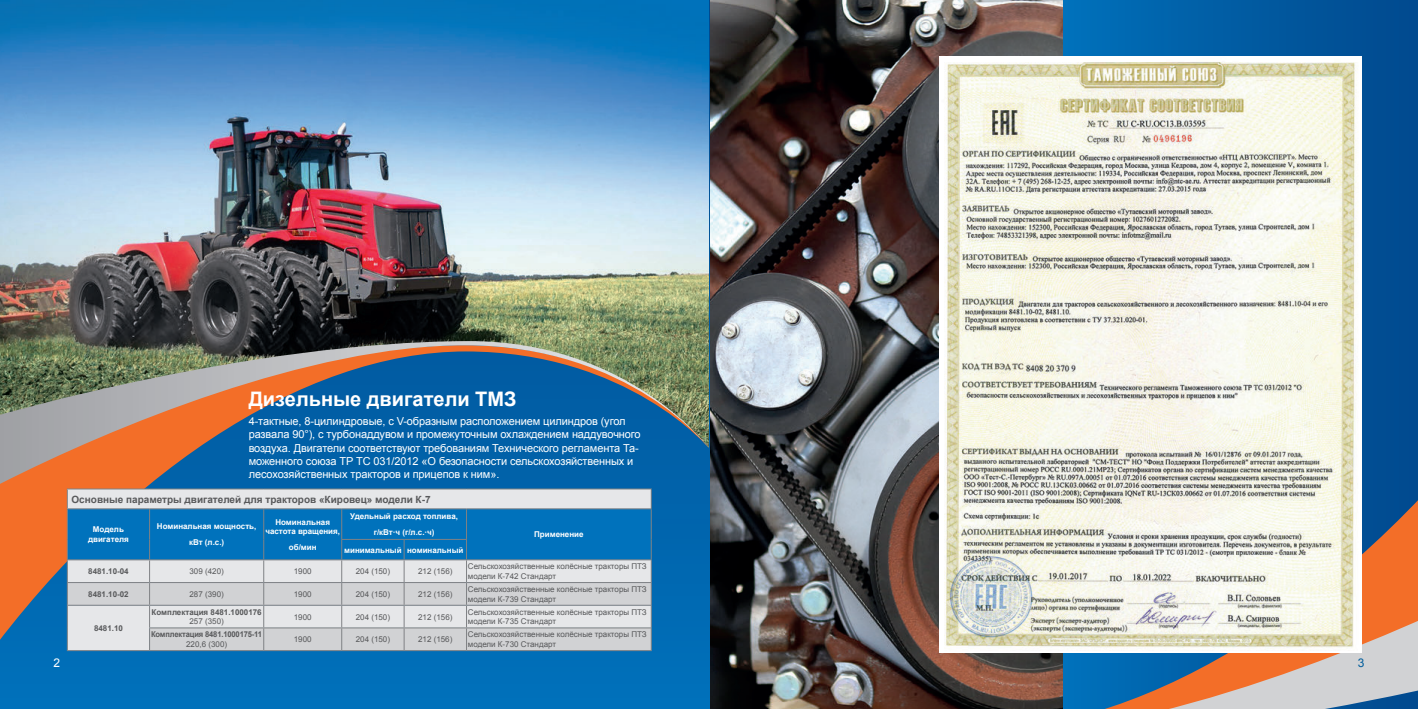
<style>
.page{position:relative;width:1418px;height:709px;background:#fff}
.page>*{position:absolute;margin:0;border:0;box-sizing:border-box;transform-origin:0 0}
.No_Spacing{font:700 20px "Arial";color:#fff}
.t1{font:12px "Arial";color:#fff}
.t2{font:12px "Arial";color:#005d9c}
.No_Spacing-2{font:11px/13.2px "Arial";letter-spacing:-.01em;color:#fff}
.t3{font:700 10px "Arial";color:#57585a}
.t4{font:8px/9.6px "Arial";color:#57585a}
.t5{font:700 8px/9.6px "Arial";color:#fff;text-align:center}
.t6{font:700 8px "Arial";color:#57585a}
.t7{font:700 8px "Arial";letter-spacing:-.02em;color:#57585a;scale:.95 1}
</style>
<div class="page">
<img style="left:709px;top:0;width:354px;height:709px">
<div style="left:1063px;top:0;width:354px;height:709px;background:linear-gradient(to right,#006fb9,#054b8f)"></div>
<svg style="left:713px;top:391px;width:704px;height:127px;background:#4f5f6f"></svg>
<img style="left:713px;top:518px;width:704px;height:191px">
<img style="left:939px;top:56px;width:422px;height:596px">
<svg style="left:0;top:484px;width:709px;height:225px;background:#1e6da4"></svg>
<svg style="left:0;top:448px;width:709px;height:36px;background:#37678f"></svg>
<hr style="left:67px;top:488px;width:83px;height:1px;background:#808285">
<hr style="left:150px;top:488px;width:114px;height:1px;background:#808285">
<hr style="left:264px;top:488px;width:78px;height:1px;background:#808285">
<hr style="left:342px;top:488px;width:62px;height:1px;background:#808285">
<hr style="left:404px;top:488px;width:62px;height:1px;background:#808285">
<hr style="left:466px;top:488px;width:185px;height:1px;background:#808285">
<svg style="left:67px;top:489px;width:584px;height:161px;background:#95b9d1"></svg>
<hr style="left:149px;top:627px;width:115px;height:1px;background:#808285">
<hr style="left:264px;top:627px;width:78px;height:1px;background:#808285">
<hr style="left:342px;top:627px;width:62px;height:1px;background:#808285">
<hr style="left:404px;top:627px;width:62px;height:1px;background:#808285">
<hr style="left:466px;top:627px;width:185px;height:1px;background:#808285">
<hr style="left:67px;top:650px;width:83px;height:1px;background:#808285">
<hr style="left:150px;top:650px;width:114px;height:1px;background:#808285">
<hr style="left:264px;top:650px;width:78px;height:1px;background:#808285">
<hr style="left:342px;top:650px;width:62px;height:1px;background:#808285">
<hr style="left:404px;top:650px;width:62px;height:1px;background:#808285">
<hr style="left:466px;top:650px;width:185px;height:1px;background:#808285">
<img style="left:0;top:0;width:709px;height:448px">
<p class="No_Spacing" style="left:249px;top:385px;width:269px">Дизельные двигатели ТМЗ</p>
<p class="No_Spacing-2" style="left:249px;top:414px;width:393px">4-тактные, 8-цилиндровые, с V-образным расположением цилиндров (угол развала 90°), с турбонаддувом и промежуточным охлаждением наддувочного воздуха. Двигатели соответствуют требованиям Технического регламента Та&shy;моженного союза ТР ТС 031/2012 «О безопасности сельскохозяйственных и лесохозяйственных тракторов и прицепов к ним».</p>
<p class="t3" style="left:71px;top:492px;width:360px">Основные параметры двигателей для тракторов «Кировец» модели К-7</p>
<p class="t5" style="left:88px;top:525px;width:42px">Модель двигателя</p>
<p class="t5" style="left:157px;top:522px;width:101px">Номинальная мощность,</p>
<p class="t5" style="left:350px;top:511px;width:109px">Удельный расход топлива,</p>
<p class="t5" style="left:374px;top:527px;width:62px">г/кВт·ч (г/л.с.·ч)</p>
<p class="t5" style="left:534px;top:530px;width:51px">Применение</p>
<p class="t5" style="left:344px;top:545px;width:59px">минимальный</p>
<p class="t5" style="left:407px;top:545px;width:58px">номинальный</p>
<p class="t5" style="left:265px;top:517px;width:76px">Номинальная частота вращения,</p>
<p class="t5" style="left:289px;top:542px;width:29px">об/мин</p>
<p class="t5" style="left:189px;top:537px;width:37px">кВт (л.с.)</p>
<p class="t6" style="left:88px;top:565px;width:42px">8481.10-04</p>
<p class="t4" style="left:189px;top:566px;width:36px">309 (420)</p>
<p class="t4" style="left:294px;top:566px;width:19px">1900</p>
<p class="t4" style="left:356px;top:566px;width:36px">204 (150)</p>
<p class="t4" style="left:418px;top:566px;width:36px">212 (156)</p>
<p class="t4" style="left:468px;top:561px;width:180px">Сельскохозяйственные колёсные тракторы ПТЗ модели К-742 Стандарт</p>
<p class="t6" style="left:88px;top:588px;width:42px">8481.10-02</p>
<p class="t4" style="left:189px;top:589px;width:36px">287 (390)</p>
<p class="t4" style="left:294px;top:589px;width:19px">1900</p>
<p class="t4" style="left:356px;top:589px;width:36px">204 (150)</p>
<p class="t4" style="left:418px;top:589px;width:36px">212 (156)</p>
<p class="t4" style="left:468px;top:584px;width:180px">Сельскохозяйственные колёсные тракторы ПТЗ модели К-739 Стандарт</p>
<p class="t6" style="left:94px;top:622px;width:30px">8481.10</p>
<p class="t4" style="left:294px;top:612px;width:19px">1900</p>
<p class="t4" style="left:356px;top:612px;width:36px">204 (150)</p>
<p class="t4" style="left:418px;top:612px;width:36px">212 (156)</p>
<p class="t4" style="left:468px;top:607px;width:180px">Сельскохозяйственные колёсные тракторы ПТЗ модели К-735 Стандарт</p>
<p class="t6" style="left:152px;top:606px;width:112px">Комплектация 8481.1000176</p>
<p class="t4" style="left:189px;top:616px;width:36px">257 (350)</p>
<p class="t4" style="left:294px;top:634px;width:19px">1900</p>
<p class="t4" style="left:356px;top:634px;width:36px">204 (150)</p>
<p class="t4" style="left:418px;top:634px;width:36px">212 (156)</p>
<p class="t4" style="left:468px;top:629px;width:180px">Сельскохозяйственные колёсные тракторы ПТЗ модели К-730 Стандарт</p>
<p class="t7" style="left:151px;top:629px;width:118px">Комплектация 8481.1000175-11</p>
<p class="t4" style="left:186px;top:639px;width:42px">220,6 (300)</p>
<p class="t1" style="left:53px;top:654px;width:8px">2</p>
<p class="t2" style="left:1357px;top:654px;width:8px">3</p>
</div>
